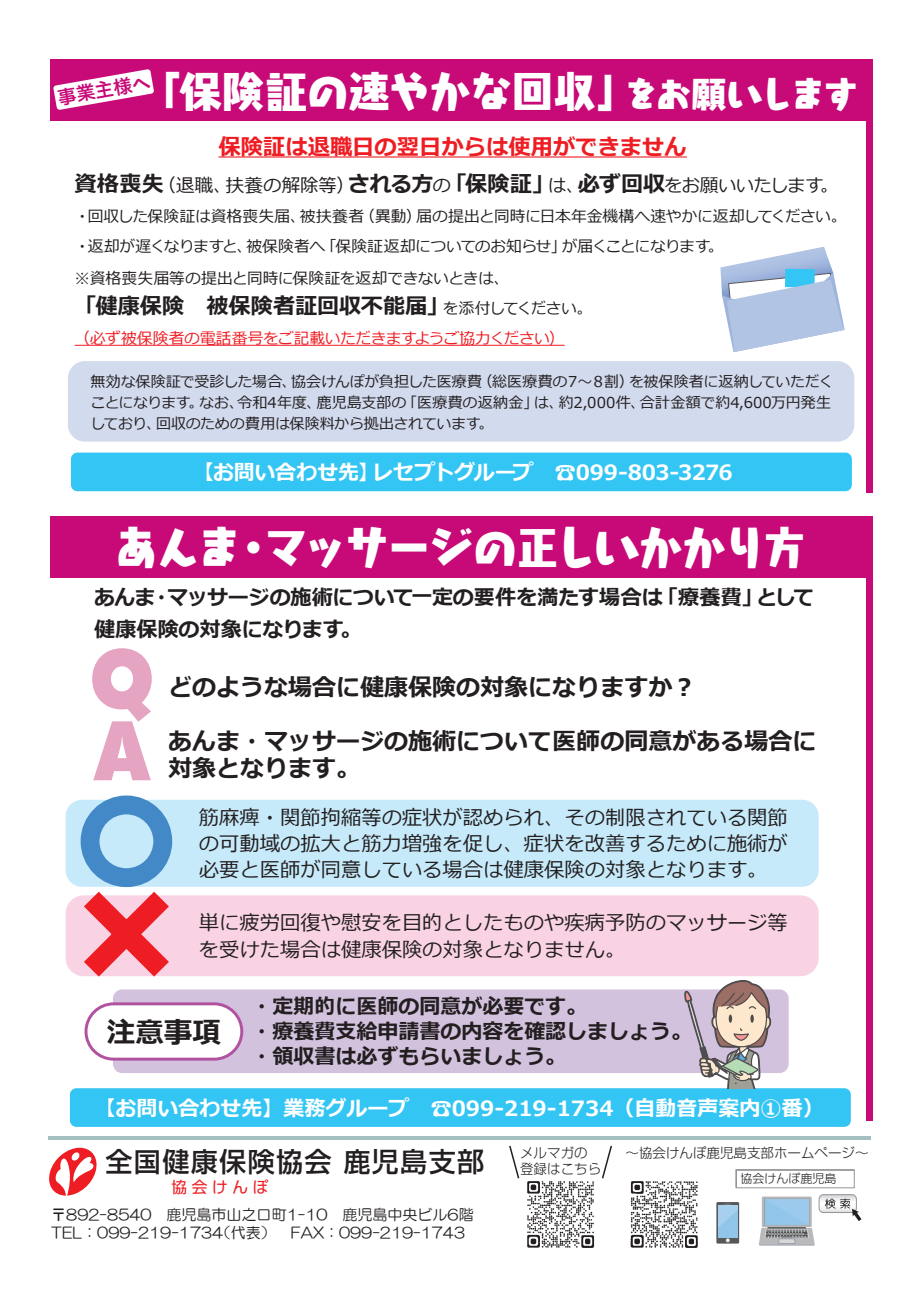
<style>
.page{position:relative;width:919px;height:1289px;background:#fff}
.page>*{position:absolute;margin:0;border:0;box-sizing:border-box;transform-origin:0 0}
.t1{font:81px/72px "Admisi Display S Si";color:#e5a4c2}
.t2{font:46.05px "Kurokane Std EB";letter-spacing:-.095em;color:#fff}
.t3{font:43.5px "Kurokane Std EB";letter-spacing:-.05em;color:#fff}
.t4{font:700 28.5px "Meiryo";color:#231f20}
.t5{font:500 27px "Shin Go Pr 6";letter-spacing:.05em;color:#231f20}
.t6{font:700 24px/27px "Meiryo";color:#231f20}
.t7{font:700 22.35px "Meiryo";color:#ee1d23}
.t8{font:700 22.05px "Meiryo";color:#231f20}
.t9{font:700 21px/25.2px "Meiryo";color:#231f20}
.t10{font:700 21px "Meiryo";color:#fff}
.t11{font:20.25px/26.1px "Meiryo";color:#231f20;text-align:justify}
.t12{font:18.75px "Hiragino UD Sans R Std W6";color:#c70a78}
.t13{font:18.45px "Meiryo";letter-spacing:-.015em;color:#231f20}
.t14{font:15.75px/29.7px "Meiryo";letter-spacing:-.015em;color:#231f20}
.t15{font:15.75px "Meiryo";letter-spacing:-.025em;color:#ee1d23}
.t16{font:15.6px "Shin Go Pr 6";letter-spacing:.3em;color:#ee1d23}
.t17{font:15px/21px "Meiryo";letter-spacing:-.01em;color:#231f20}
.t18{font:15px/18px "HG Maru Gothic MPRO";color:#231f20}
.t19{font:300 13.5px "Shin Go Pr 5";color:#231f20}
.t20{font:300 12px "Shin Go Pr 5";color:#231f20}
.s1{font-size:36.3px}
.s2{font-weight:700;font-size:22.05px}
.s3{font-weight:400;font-size:15.75px}
</style>
<div class="page">
<div style="left:71px;top:452px;width:780px;height:39px;background:#33c5f3;border-radius:6px"></div>
<div style="left:50px;top:59px;width:822px;height:61px;background:#c70a78"></div>
<div style="left:50px;top:516px;width:822px;height:61px;background:#c70a78"></div>
<div style="left:866px;top:87px;width:6px;height:406px;background:#c70a78"></div>
<div style="left:866px;top:545px;width:6px;height:575px;background:#c70a78"></div>
<div style="left:68px;top:361px;width:786px;height:80px;background:#d2daee;border-radius:17px"></div>
<div style="left:66px;top:799px;width:752px;height:87px;background:#c6eafa;border-radius:16px"></div>
<div style="left:66px;top:895px;width:752px;height:81px;background:#f9d3e3;border-radius:18px"></div>
<svg style="left:49px;top:1147px;width:48px;height:48px"></svg>
<div style="left:716px;top:1201px;width:23px;height:42px;background:#57585a"></div>
<svg style="left:718px;top:1169px;width:143px;height:76px"></svg>
<hr style="left:48px;top:1136px;width:822px;height:3px;background:#a5c0c0">
<div style="left:70px;top:1088px;width:780px;height:38px;background:#33c5f3;border-radius:6px"></div>
<svg style="left:509px;top:1145px;width:11px;height:34px"></svg>
<svg style="left:602px;top:1145px;width:10px;height:34px"></svg>
<img style="left:527px;top:1181px;width:67px;height:67px">
<img style="left:631px;top:1181px;width:67px;height:67px">
<div style="left:113px;top:989px;width:675px;height:84px;background:#d3c2de;border-radius:9px"></div>
<div style="left:86px;top:1003px;width:156px;height:56px;background:#fff;border-radius:28px"></div>
<div style="left:84px;top:1002px;width:159px;height:58px;border:3px solid #b152a0;border-radius:28px"></div>
<svg style="left:683px;top:980px;width:88px;height:108px"></svg>
<hr style="left:218px;top:156px;width:468px;height:1px;background:#ee1d23">
<div style="left:81px;top:795px;width:91px;height:92px;border:19px solid #4389c8;border-radius:50%"></div>
<svg style="left:79px;top:886px;width:95px;height:91px"></svg>
<hr style="left:75px;top:345px;width:489px;height:1px;background:#ee1d23">
<svg style="left:53px;top:69px;width:101px;height:41px"></svg>
<svg style="left:720px;top:247px;width:124px;height:105px"></svg>
<p class="t12" style="left:56px;top:84px;width:95px;rotate:-10deg">事業主様へ</p>
<h3 class="t3" style="left:139px;top:58px;width:722px">「保険証の速やかな回収」<span class="s1">をお願いします</span></h3>
<h3 class="t7" style="left:218px;top:131px;width:470px">保険証は退職日の翌日からは使用ができません</h3>
<p class="t13" style="left:75px;top:173px;width:765px"><span class="s2">資格喪失</span>（退職、扶養の解除等）<span class="s2">される方</span>の<span class="s2">「保険証」</span>は、<span class="s2">必ず回収</span>をお願いいたします。</p>
<p class="t14" style="left:75px;top:202px;width:773px">・回収した保険証は資格喪失届、被扶養者（異動）届の提出と同時に日本年金機構へ速やかに返却してください。・返却が遅くなりますと、被保険者へ「保険証返却についてのお知らせ」が届くことになります。</p>
<p class="t14" style="left:75px;top:264px;width:436px">※資格喪失届等の提出と同時に保険証を返却できないときは、</p>
<h3 class="t8" style="left:75px;top:290px;width:519px">「健康保険　被保険者証回収不能届」<span class="s3">を添付してください。</span></h3>
<p class="t15" style="left:75px;top:327px;width:491px">（必ず被保険者の電話番号をご記載いただきますようご協力ください）</p>
<p class="t17" style="left:90px;top:371px;width:744px">無効な保険証で受診した場合、協会けんぽが負担した医療費（総医療費の７～８割）を被保険者に返納していただくことになります。なお、令和4年度、鹿児島支部の「医療費の返納金」は、約2,000件、合計金額で約4,600万円発生しており、回収のための費用は保険料から拠出されています。</p>
<h3 class="t10" style="left:193px;top:458px;width:541px">【お問い合わせ先】レセプトグループ　☎099-803-3276</h3>
<h2 class="t2" style="left:113px;top:512px;width:696px">あんま・マッサージの正しいかかり方</h2>
<h3 class="t9" style="left:94px;top:583px;width:722px;line-height:31.5px">あんま・マッサージの施術について一定の要件を満たす場合は「療養費」として健康保険の対象になります。</h3>
<h1 class="t1" style="left:91px;top:644px;width:64px">Q<br>A</h1>
<h3 class="t6" style="left:168px;top:675px;width:529px">どのような場合に健康保険の対象になりますか？</h3>
<h3 class="t6" style="left:168px;top:729px;width:650px">あんま・マッサージの施術について医師の同意がある場合に対象となります。</h3>
<h3 class="t11" style="left:199px;top:805px;width:590px">筋麻痺・関節拘縮等の症状が認められ、その制限されている関節の可動域の拡大と筋力増強を促し、症状を改善するために施術が必要と医師が同意している場合は健康保険の対象となります。</h3>
<h3 class="t11" style="left:199px;top:911px;width:590px">単に疲労回復や慰安を目的としたものや疾病予防のマッサージ等を受けた場合は健康保険の対象となりません。</h3>
<h3 class="t4" style="left:107px;top:1012px;width:115px">注意事項</h3>
<h3 class="t9" style="left:251px;top:994px;width:442px">・定期的に医師の同意が必要です。<br>・療養費支給申請書の内容を確認しましょう。・領収書は必ずもらいましょう。</h3>
<h3 class="t10" style="left:94px;top:1093px;width:730px">【お問い合わせ先】業務グループ　☎099-219-1734（自動音声案内①番）</h3>
<h3 class="t5" style="left:105px;top:1139px;width:380px">全国健康保険協会 鹿児島支部</h3>
<p class="t16" style="left:171px;top:1174px;width:98px">協会けんぽ</p>
<p class="t18" style="left:51px;top:1205px;width:424px">〒892-8540 鹿児島市山之口町1-10 鹿児島中央ビル6階<br>TEL：099-219-1734（代表） FAX：099-219-1743</p>
<p class="t19" style="left:520px;top:1141px;width:69px">メルマガの</p>
<p class="t19" style="left:625px;top:1141px;width:245px">～協会けんぽ鹿児島支部ホームページ～</p>
<p class="t19" style="left:520px;top:1158px;width:82px">登録はこちら</p>
<p class="t20" style="left:740px;top:1168px;width:97px">協会けんぽ鹿児島</p>
</div>
